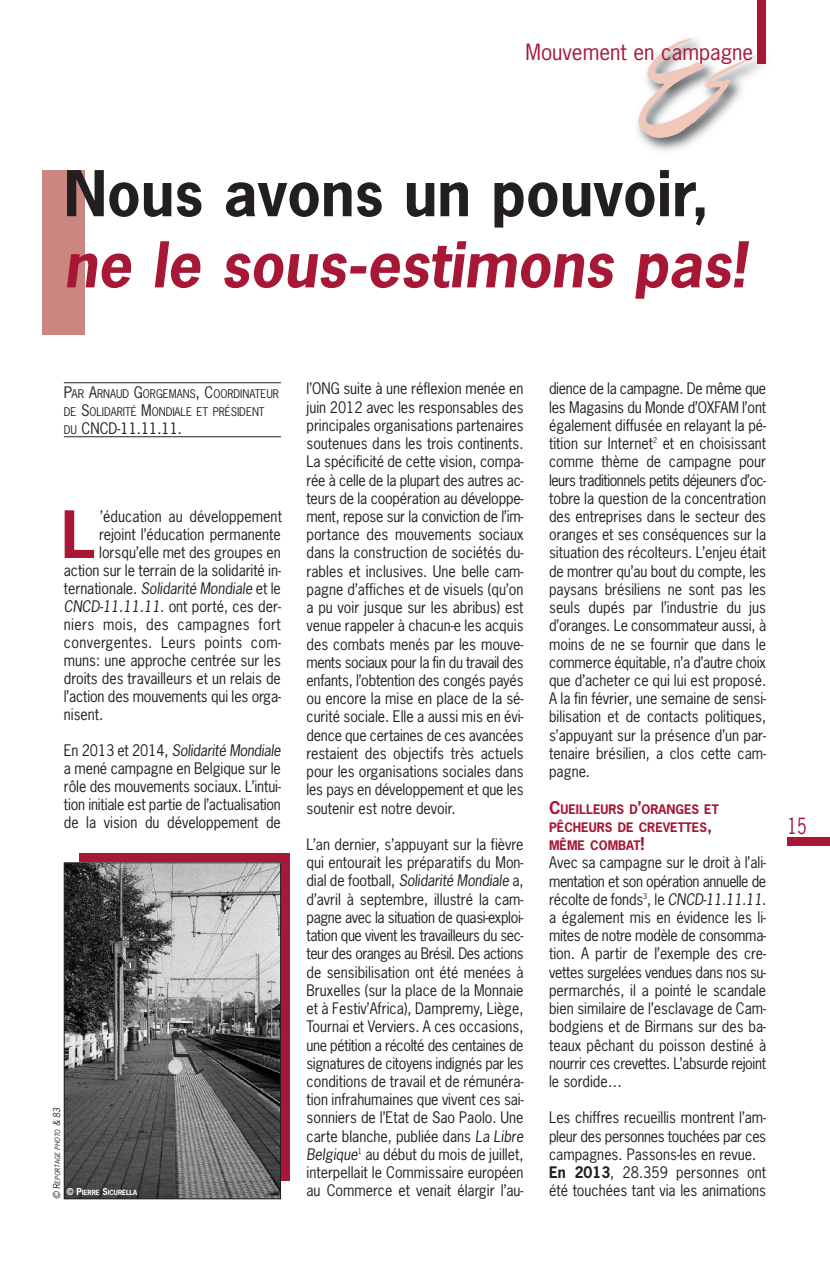
<style>
.page{position:relative;width:830px;height:1263px;background:#fff}
.page>*{position:absolute;margin:0;border:0;box-sizing:border-box;transform-origin:0 0}
.t1{font:700 61.2px "News Gothic";color:#a61836}
.t2{font:italic 700 59.25px "News Gothic";color:#a61836}
.t3{font:700 59.25px "News Gothic";color:#231f20}
.t4{font:21px "News Gothic";color:#a61836}
.t5{font:21px "News Gothic";color:#a61836;scale:.8 1}
.t6{font:15px/18.1px "News Gothic";color:#231f20;text-align:justify;scale:.95 1}
.t7{font:15px "News Gothic";letter-spacing:.025em;color:#231f20;scale:.95 1}
.t8{font:italic 15px "News Gothic";letter-spacing:-.005em;color:#231f20;scale:.95 1}
.t9{font:700 12.3px/18.1px "News Gothic";color:#a61836}
.t10{font:11.25px/18px "News Gothic";color:#231f20}
.t11{font:italic 9px "News Gothic";color:#231f20}
.t12{font:italic 6.75px "News Gothic";color:#231f20}
.t13{font:700 6.75px "News Gothic";color:#fff;scale:.95 1}
.s1{font-size:15px}
.s2{font-size:11.25px}
.s3{font-style:normal}
.s4{font-style:italic}
.s5{font-size:9px}
.s6{font-size:16.5px}
.s7{font-weight:700}
</style>
<div class="page">
<div style="left:787px;top:838px;width:42px;height:8px;background:#a61836"></div>
<img style="left:637px;top:32px;width:129px;height:119px">
<svg style="left:638px;top:38px;width:121px;height:100px"></svg>
<div style="left:757px;top:0;width:8px;height:64px;background:#a61836"></div>
<div style="left:43px;top:170px;width:42px;height:164px;background:#cc8681"></div>
<hr style="left:64px;top:382px;width:217px;height:1px;background:#231f20">
<hr style="left:64px;top:436px;width:217px;height:1px;background:#231f20">
<div style="left:79px;top:854px;width:210px;height:327px;background:#a61836"></div>
<img style="left:66px;top:864px;width:213px;height:333px">
<div style="left:64px;top:862px;width:217px;height:337px;border:1px solid #231f20"></div>
<h3 class="t4" style="left:525px;top:40px;width:229px">Mouvement en campagne</h3>
<h2 class="t3" style="left:64px;top:161px;width:646px">Nous avons un pouvoir,</h2>
<h2 class="t2" style="left:64px;top:232px;width:683px">ne le sous-estimons pas!</h2>
<p class="t10" style="left:64px;top:385px;width:216px"><span class="s1">P</span>AR <span class="s1">A</span>RNAUD <span class="s1">G</span>ORGEMANS<span class="s1">, C</span>OORDINATEUR<br>DE <span class="s1">S</span>OLIDARITÉ <span class="s1">M</span>ONDIALE ET PRÉSIDENT</p>
<p class="t6" style="left:64px;top:419px;width:126px"><span class="s2">DU</span> CNCD-11.11.11.</p>
<h1 class="t1" style="left:61px;top:501px;width:36px">L</h1>
<p class="t6" style="left:100px;top:508px;width:193px">’éducation au développement</p>
<p class="t6" style="left:99px;top:526px;width:193px">rejoint l’éducation permanente</p>
<p class="t6" style="left:99px;top:544px;width:193px">lorsqu’elle met des groupes en</p>
<p class="t6" style="left:64px;top:562px;width:230px">action sur le terrain de la solidarité in-</p>
<p class="t8" style="left:64px;top:580px;width:230px"><span class="s3">ternationale.</span> Solidarité Mondiale <span class="s3">et le</span></p>
<p class="t6" style="left:64px;top:598px;width:230px"><span class="s4">CNCD-11.11.11</span>. ont porté, ces der-</p>
<p class="t7" style="left:64px;top:616px;width:230px">niers mois, des campagnes fort</p>
<p class="t7" style="left:64px;top:634px;width:230px">convergentes. Leurs points com-</p>
<p class="t6" style="left:64px;top:652px;width:230px">muns: une approche centrée sur les</p>
<p class="t6" style="left:64px;top:670px;width:230px">droits des travailleurs et un relais de</p>
<p class="t6" style="left:64px;top:688px;width:230px">l’action des mouvements qui les orga-</p>
<p class="t6" style="left:64px;top:706px;width:43px">nisent.</p>
<p class="t6" style="left:64px;top:742px;width:230px">En 2013 et 2014, <span class="s4">Solidarité Mondiale </span>a mené campagne en Belgique sur le rôle des mouvements sociaux. L’intui&shy;tion initiale est partie de l’actualisation de la vision du développement de</p>
<p class="t12" style="left:54px;top:1189px;width:83px;rotate:-90deg"><span class="s5">R</span>EPORTAGE PHOTO <span class="s5">&amp; 83</span></p>
<p class="t11" style="left:52px;top:1199px;width:9px;rotate:-90deg">©</p>
<p class="t13" style="left:66px;top:1189px;width:76px"><span class="s5">© P</span>IERRE <span class="s5">S</span>ICURELLA</p>
<p class="t6" style="left:306px;top:380px;width:230px">l’ONG suite à une réflexion menée en juin 2012 avec les responsables des principales organisations partenaires soutenues dans les trois continents.<br>La spécificité de cette vision, compa&shy;rée à celle de la plupart des autres ac&shy;teurs de la coopération au développe&shy;ment, repose sur la conviction de l’im&shy;portance des mouvements sociaux dans la construction de sociétés du&shy;rables et inclusives. Une belle cam&shy;pagne d’affiches et de visuels (qu’on a pu voir jusque sur les abribus) est venue rappeler à chacun-e les acquis des combats menés par les mouve&shy;ments sociaux pour la fin du travail des enfants, l’obtention des congés payés ou encore la mise en place de la sé&shy;curité sociale. Elle a aussi mis en évi&shy;dence que certaines de ces avancées restaient des objectifs très actuels pour les organisations sociales dans les pays en développement et que les soutenir est notre devoir.</p>
<p class="t6" style="left:306px;top:836px;width:230px">L’an dernier, s’appuyant sur la fièvre qui entourait les préparatifs du Mon&shy;dial de football, <span class="s4">Solidarité Mondiale</span> a, d’avril à septembre, illustré la cam&shy;pagne avec la situation de quasi-exploi&shy;tation que vivent les travailleurs du sec&shy;teur des oranges au Brésil. Des actions de sensibilisation ont été menées à Bruxelles (sur la place de la Monnaie et à Festiv’Africa), Dampremy, Liège, Tournai et Verviers. A ces occasions, une pétition a récolté des centaines de signatures de citoyens indignés par les conditions de travail et de rémunéra&shy;tion infrahumaines que vivent ces sai&shy;sonniers de l’Etat de Sao Paolo. Une carte blanche, publiée dans <span class="s4">La Libre Belgique</span><sup>1</sup> au début du mois de juillet, interpellait le Commissaire européen au Commerce et venait élargir l’au-</p>
<p class="t6" style="left:549px;top:380px;width:230px">dience de la campagne. De même que les Magasins du Monde d’OXFAM l’ont également diffusée en relayant la pé&shy;tition sur Internet<sup>2</sup> et en choisissant comme thème de campagne pour leurs traditionnels petits déjeuners d’oc&shy;tobre la question de la concentration des entreprises dans le secteur des oranges et ses conséquences sur la situation des récolteurs. L’enjeu était de montrer qu’au bout du compte, les paysans brésiliens ne sont pas les seuls dupés par l’industrie du jus d’oranges. Le consommateur aussi, à moins de ne se fournir que dans le commerce équitable, n’a d’autre choix que d’acheter ce qui lui est proposé.<br>A la fin février, une semaine de sensi&shy;bilisation et de contacts politiques, s’appuyant sur la présence d’un par&shy;tenaire brésilien, a clos cette cam&shy;pagne.</p>
<p class="t9" style="left:549px;top:800px;width:171px"><span class="s6">C</span>UEILLEURS D<span class="s6">’</span>ORANGES ET<br>PÊCHEURS DE CREVETTES<span class="s6">,<br></span>MÊME COMBAT<span class="s6">!</span></p>
<p class="t6" style="left:549px;top:854px;width:230px">Avec sa campagne sur le droit à l’ali&shy;mentation et son opération annuelle de récolte de fonds<sup>3</sup>, le <span class="s4">CNCD-11.11.11</span>. a également mis en évidence les li&shy;mites de notre modèle de consomma&shy;tion. A partir de l’exemple des cre&shy;vettes surgelées vendues dans nos su&shy;permarchés, il a pointé le scandale bien similaire de l’esclavage de Cam&shy;bodgiens et de Birmans sur des ba&shy;teaux pêchant du poisson destiné à nourrir ces crevettes. L’absurde rejoint le sordide…</p>
<p class="t6" style="left:549px;top:1109px;width:230px;text-align:left">Les chiffres recueillis montrent l’am&shy;pleur des personnes touchées par ces campagnes. Passons-les en revue.<br><span class="s7">En 2013</span>, 28.359 personnes ont été touchées tant via les animations</p>
<h3 class="t5" style="left:787px;top:814px;width:26px">15</h3>
</div>
